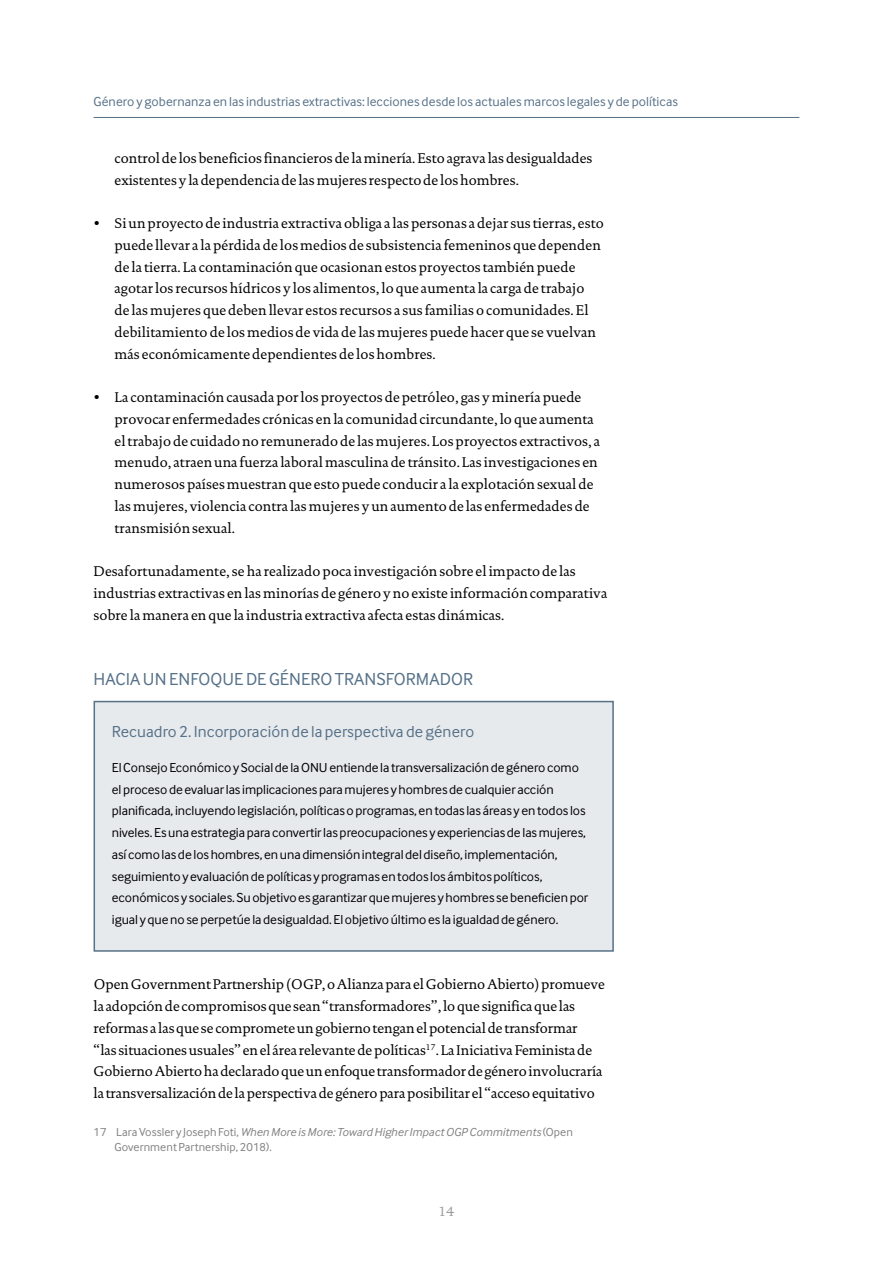
<style>
.page{position:relative;width:893px;height:1263px;background:#fff}
.page>*{position:absolute;margin:0;border:0;box-sizing:border-box;transform-origin:0 0}
.t1{font:18px "Inter Face";letter-spacing:.005em;color:#567188}
.t2{font:16.5px "Inter Face";letter-spacing:.005em;color:#567188}
.t3{font:14.25px/21.8px "DTL Documenta T";letter-spacing:.005em;color:#000}
.t4{font:13.5px/21.8px "Inter Face";letter-spacing:-.005em;color:#000}
.t5{font:13.5px "Inter Face";letter-spacing:.005em;color:#567188}
.t6{font:13.5px "DTL Documenta T";color:#9b9b9b}
.t7{font:12px/14.4px "Inter Face";letter-spacing:.005em;color:#818181}
.s1{font-style:italic}
</style>
<div class="page">
<hr style="left:94px;top:117px;width:705px;height:1px;background:#557088">
<div style="left:94px;top:701px;width:520px;height:251px;background:#e7eaed;border:2px solid #567188"></div>
<p class="t5" style="left:94px;top:94px;width:586px">Género y gobernanza en las industrias extractivas: lecciones desde los actuales marcos legales y de políticas</p>
<p class="t3" style="left:115px;top:147px;width:479px">control de los beneficios financieros de la minería. Esto agrava las desigualdades existentes y la dependencia de las mujeres respecto de los hombres.</p>
<p class="t3" style="left:115px;top:212px;width:491px;text-indent:-21px">• Si un proyecto de industria extractiva obliga a las personas a dejar sus tierras, esto puede llevar a la pérdida de los medios de subsistencia femeninos que dependen de la tierra. La contaminación que ocasionan estos proyectos también puede agotar los recursos hídricos y los alimentos, lo que aumenta la carga de trabajo<br>de las mujeres que deben llevar estos recursos a sus familias o comunidades. El debilitamiento de los medios de vida de las mujeres puede hacer que se vuelvan más económicamente dependientes de los hombres.</p>
<p class="t3" style="left:115px;top:386px;width:487px;text-indent:-21px">• La contaminación causada por los proyectos de petróleo, gas y minería puede provocar enfermedades crónicas en la comunidad circundante, lo que aumenta el trabajo de cuidado no remunerado de las mujeres. Los proyectos extractivos, a menudo, atraen una fuerza laboral masculina de tránsito. Las investigaciones en numerosos países muestran que esto puede conducir a la explotación sexual de las mujeres, violencia contra las mujeres y un aumento de las enfermedades de transmisión sexual.</p>
<p class="t3" style="left:94px;top:560px;width:515px">Desafortunadamente, se ha realizado poca investigación sobre el impacto de las industrias extractivas en las minorías de género y no existe información comparativa sobre la manera en que la industria extractiva afecta estas dinámicas.</p>
<p class="t1" style="left:94px;top:668px;width:381px">HACIA UN ENFOQUE DE GÉNERO TRANSFORMADOR</p>
<p class="t2" style="left:112px;top:722px;width:364px">Recuadro 2. Incorporación de la perspectiva de género</p>
<p class="t4" style="left:112px;top:758px;width:478px">El Consejo Económico y Social de la ONU entiende la transversalización de género como el proceso de evaluar las implicaciones para mujeres y hombres de cualquier acción planificada, incluyendo legislación, políticas o programas, en todas las áreas y en todos los niveles. Es una estrategia para convertir las preocupaciones y experiencias de las mujeres, así como las de los hombres, en una dimensión integral del diseño, implementación, seguimiento y evaluación de políticas y programas en todos los ámbitos políticos, económicos y sociales. Su objetivo es garantizar que mujeres y hombres se beneficien por igual y que no se perpetúe la desigualdad. El objetivo último es la igualdad de género.</p>
<p class="t3" style="left:94px;top:973px;width:513px">Open Government Partnership (OGP, o Alianza para el Gobierno Abierto) promueve la adopción de compromisos que sean “transformadores”, lo que significa que las reformas a las que se compromete un gobierno tengan el potencial de transformar<br>“las situaciones usuales” en el área relevante de políticas<sup>17</sup>. La Iniciativa Feminista de Gobierno Abierto ha declarado que un enfoque transformador de género involucraría la transversalización de la perspectiva de género para posibilitar el “acceso equitativo</p>
<p class="t7" style="left:115px;top:1126px;width:460px;text-indent:-21px">17 Lara Vossler y Joseph Foti, <span class="s1">When More is More: Toward Higher Impact OGP Commitments</span> (Open<br>Government Partnership, 2018).</p>
<p class="t6" style="left:438px;top:1203px;width:18px">14</p>
</div>
